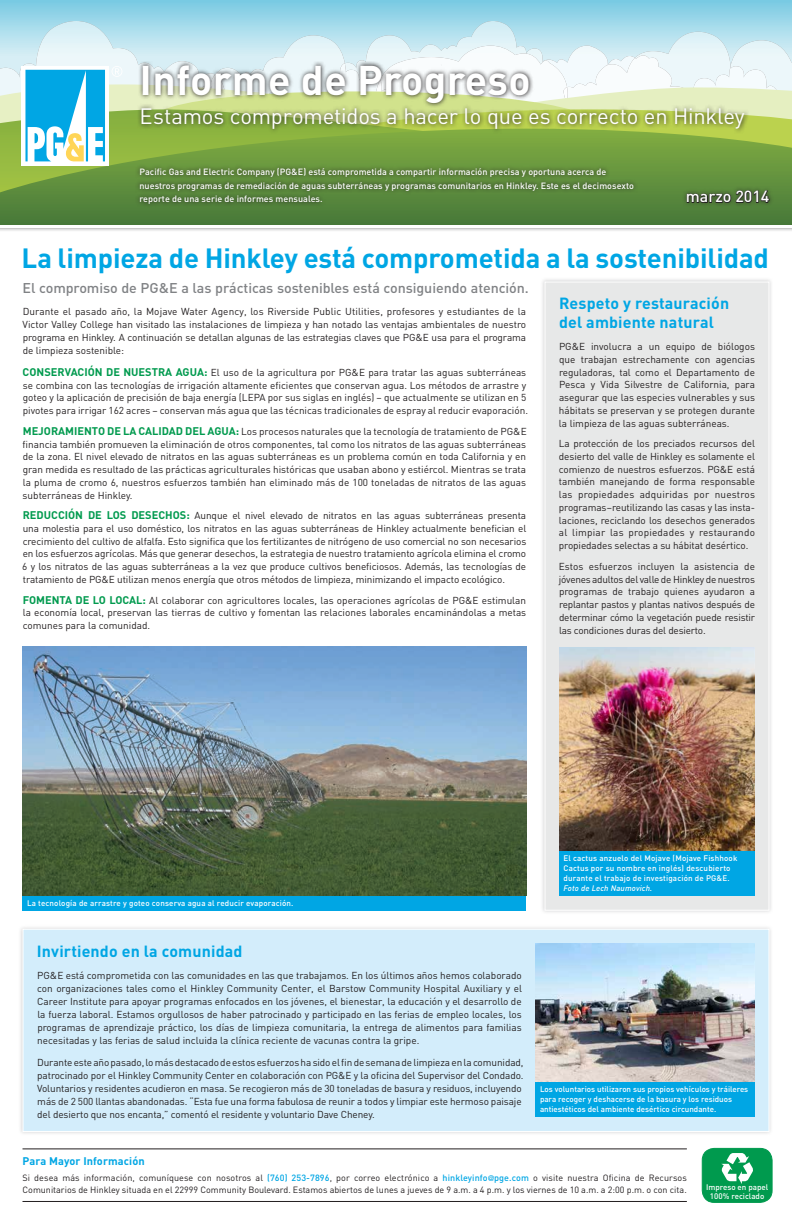
<style>
.page{position:relative;width:792px;height:1224px;background:#fff}
.page>*{position:absolute;margin:0;border:0;box-sizing:border-box;transform-origin:0 0}
.t1{font:700 41px "DIN";letter-spacing:.01em;color:#fff}
.t2{font:700 27.5px "DIN";letter-spacing:-.005em;color:#00a6e4}
.t3{font:22px "DIN";letter-spacing:-.01em;color:#fff}
.t4{font:700 16px/19px "DIN";letter-spacing:.01em;color:#00a6e4}
.t5{font:500 16px "DIN";color:#fff}
.t6{font:500 14px "DIN";letter-spacing:-.005em;color:#808285}
.t7{font:700 11px "DIN";letter-spacing:.01em;color:#00a6e4}
.t8{font:10px/12.8px "DIN";letter-spacing:-.01em;color:#231f20;text-align:justify}
.t9{font:9px/12px "DIN";color:#231f20}
.t10{font:500 9px/13.5px "DIN";letter-spacing:.005em;color:#fff}
.t11{font:500 8px/10px "DIN";letter-spacing:.02em;color:#fff}
.t12{font:500 8px/10px "DIN";color:#fff}
.t13{font:italic 500 8px "DIN";letter-spacing:.02em;color:#fff}
.s1{font-weight:700;font-size:11px;color:#009a4e}
.s2{font-weight:500;color:#00a6e4}
.s3{font-family:"DIN Engschrift Std";font-size:8px;color:#00a6e4}
</style>
<div class="page">
<svg style="left:0;top:0;width:792px;height:225px;background:#6ba585"></svg>
<svg style="left:0;top:21px;width:792px;height:151px;background:#a6cfb0"></svg>
<hr style="left:22px;top:1149px;width:665px;height:1px;background:#231f20">
<hr style="left:22px;top:1201px;width:665px;height:1px;background:#231f20">
<div style="left:22px;top:895px;width:504px;height:16px;background:#00a6e4"></div>
<img style="left:22px;top:647px;width:504px;height:248px">
<div style="left:540px;top:277px;width:233px;height:638px;background:#f2f2f3"></div>
<div style="left:545px;top:282px;width:224px;height:628px;background:#e7e8e8"></div>
<div style="left:544px;top:282px;width:226px;height:629px;border:1px solid #fff"></div>
<div style="left:559px;top:850px;width:196px;height:46px;background:#00a6e4"></div>
<img style="left:559px;top:648px;width:196px;height:202px">
<div style="left:18px;top:925px;width:755px;height:211px;background:#f3f3f3"></div>
<div style="left:23px;top:929px;width:746px;height:203px;background:#d3edfb"></div>
<div style="left:22px;top:929px;width:748px;height:203px;border:1px solid #fff"></div>
<div style="left:536px;top:1081px;width:219px;height:36px;background:#00a6e4"></div>
<img style="left:536px;top:943px;width:219px;height:138px">
<div style="left:702px;top:1148px;width:70px;height:54px;background:#009a4e;border-radius:12px"></div>
<div style="left:702px;top:1148px;width:70px;height:55px;border:1px solid #009a4e;border-radius:12px"></div>
<svg style="left:721px;top:1153px;width:32px;height:31px"></svg>
<svg style="left:137px;top:61px;width:612px;height:72px"></svg>
<svg style="left:135px;top:164px;width:503px;height:45px;background:#57813a"></svg>
<svg style="left:682px;top:186px;width:92px;height:21px"></svg>
<svg style="left:687px;top:191px;width:82px;height:12px"></svg>
<h1 class="t1" style="left:140px;top:54px;width:393px">Informe de Progreso</h1>
<h3 class="t3" style="left:140px;top:103px;width:607px">Estamos comprometidos a hacer lo que es correcto en Hinkley</h3>
<p class="t10" style="left:140px;top:165px;width:496px">Pacific Gas and Electric Company (PG&amp;E) está comprometida a compartir información precisa y oportuna acerca de nuestros programas de remediación de aguas subterráneas y programas comunitarios en Hinkley. Este es el decimosexto reporte de una serie de informes mensuales.</p>
<h3 class="t5" style="left:686px;top:186px;width:85px">marzo 2014</h3>
<h2 class="t2" style="left:22px;top:240px;width:749px">La limpieza de Hinkley está comprometida a la sostenibilidad</h2>
<h3 class="t6" style="left:23px;top:279px;width:508px">El compromiso de PG&amp;E a las prácticas sostenibles está consiguiendo atención.</h3>
<p class="t8" style="left:23px;top:305px;width:505px">Durante el pasado año, la Mojave Water Agency, los Riverside Public Utilities, profesores y estudiantes de la Victor Valley College han visitado las instalaciones de limpieza y han notado las ventajas ambientales de nuestro programa en Hinkley. A continuación se detallan algunas de las estrategias claves que PG&amp;E usa para el programa de limpieza sostenible:</p>
<p class="t8" style="left:23px;top:366px;width:507px;text-align:left"><span class="s1">CONSERVACIÓN DE NUESTRA AGUA:</span> El uso de la agricultura por PG&amp;E para tratar las aguas subterráneas se combina con las tecnologías de irrigación altamente eficientes que conservan agua. Los métodos de arrastre y goteo y la aplicación de precisión de baja energía (LEPA por sus siglas en inglés) – que actualmente se utilizan en 5 pivotes para irrigar 162 acres – conservan más agua que las técnicas tradicionales de espray al reducir evaporación.</p>
<p class="t8" style="left:23px;top:425px;width:506px"><span class="s1">MEJORAMIENTO DE LA CALIDAD DEL AGUA:</span> Los procesos naturales que la tecnología de tratamiento de PG&amp;E financia también promueven la eliminación de otros componentes, tal como los nitratos de las aguas subterráneas de la zona. El nivel elevado de nitratos en las aguas subterráneas es un problema común en toda California y en gran medida es resultado de las prácticas agriculturales históricas que usaban abono y estiércol. Mientras se trata la pluma de cromo 6, nuestros esfuerzos también han eliminado más de 100 toneladas de nitratos de las aguas subterráneas de Hinkley.</p>
<p class="t8" style="left:22px;top:509px;width:506px"><span class="s1">REDUCCIÓN DE LOS DESECHOS:</span> Aunque el nivel elevado de nitratos en las aguas subterráneas presenta una molestia para el uso doméstico, los nitratos en las aguas subterráneas de Hinkley actualmente benefician el crecimiento del cultivo de alfalfa. Esto significa que los fertilizantes de nitrógeno de uso comercial no son necesarios en los esfuerzos agrícolas. Más que generar desechos, la estrategia de nuestro tratamiento agrícola elimina el cromo 6 y los nitratos de las aguas subterráneas a la vez que produce cultivos beneficiosos. Además, las tecnologías de tratamiento de PG&amp;E utilizan menos energía que otros métodos de limpieza, minimizando el impacto ecológico.</p>
<p class="t8" style="left:23px;top:593px;width:505px"><span class="s1">FOMENTA DE LO LOCAL:</span> Al colaborar con agricultores locales, las operaciones agrícolas de PG&amp;E estimulan la economía local, preservan las tierras de cultivo y fomentan las relaciones laborales encaminándolas a metas comunes para la comunidad.</p>
<h3 class="t4" style="left:559px;top:293px;width:172px">Respeto y restauración del ambiente natural</h3>
<p class="t8" style="left:559px;top:340px;width:198px">PG&amp;E involucra a un equipo de biólogos que trabajan estrechamente con agencias reguladoras, tal como el Departamento de Pesca y Vida Silvestre de California, para asegurar que las especies vulnerables y sus hábitats se preservan y se protegen durante la limpieza de las aguas subterráneas.</p>
<p class="t8" style="left:559px;top:437px;width:198px">La protección de los preciados recursos del desierto del valle de Hinkley es solamente el comienzo de nuestros esfuerzos. PG&amp;E está también manejando de forma responsable las propiedades adquiridas por nuestros programas–reutilizando las casas y las insta&shy;laciones, reciclando los desechos generados al limpiar las propiedades y restaurando propiedades selectas a su hábitat desértico.</p>
<p class="t8" style="left:559px;top:560px;width:198px">Estos esfuerzos incluyen la asistencia de jóvenes adultos del valle de Hinkley de nuestros programas de trabajo quienes ayudaron a replantar pastos y plantas nativos después de determinar cómo la vegetación puede resistir las condiciones duras del desierto.</p>
<p class="t11" style="left:27px;top:898px;width:268px">La tecnología de arrastre y goteo conserva agua al reducir evaporación.</p>
<h3 class="t4" style="left:37px;top:941px;width:207px">Invirtiendo en la comunidad</h3>
<p class="t8" style="left:37px;top:968px;width:486px">PG&amp;E está comprometida con las comunidades en las que trabajamos. En los últimos años hemos colaborado con organizaciones tales como el Hinkley Community Center, el Barstow Community Hospital Auxiliary y el Career Institute para apoyar programas enfocados en los jóvenes, el bienestar, la educación y el desarrollo de la fuerza laboral. Estamos orgullosos de haber patrocinado y participado en las ferias de empleo locales, los programas de aprendizaje práctico, los días de limpieza comunitaria, la entrega de alimentos para familias necesitadas y las ferias de salud incluida la clínica reciente de vacunas contra la gripe.</p>
<p class="t8" style="left:37px;top:1055px;width:488px;text-align:left">Duranteesteañopasado,lomásdestacadodeestosesfuerzoshasidoel findesemanadelimpiezaenlacomunidad, patrocinado por el Hinkley Community Center en colaboración con PG&amp;E y la oficina del Supervisor del Condado.<br>Voluntarios y residentes acudieron en masa. Se recogieron más de 30 toneladas de basura y residuos, incluyendo más de 2 500 llantas abandonadas. “Esta fue una forma fabulosa de reunir a todos y limpiar este hermoso paisaje del desierto que nos encanta,” comentó el residente y voluntario Dave Cheney.</p>
<p class="t11" style="left:564px;top:853px;width:175px">El cactus anzuelo del Mojave (Mojave Fishhook<br>Cactus por su nombre en inglés) descubierto durante el trabajo de investigación de PG&amp;E.</p>
<p class="t13" style="left:564px;top:883px;width:90px">Foto de Lech Naumovich.</p>
<p class="t12" style="left:540px;top:1084px;width:210px">Los voluntarios utilizaron sus propios vehículos y tráileres para recoger y deshacerse de la basura y los residuos antiestéticos del ambiente desértico circundante.</p>
<p class="t7" style="left:22px;top:1154px;width:124px">Para Mayor Información</p>
<p class="t9" style="left:22px;top:1172px;width:666px">Si desea más información, comuníquese con nosotros al <span class="s2">(760) 253-7896</span>, por correo electrónico a <span class="s2">hinkleyinfo</span><span class="s3">@</span><span class="s2">pge.com</span> o visite nuestra Oficina de Recursos<br>Comunitarios de Hinkley situada en el 22999 Community Boulevard. Estamos abiertos de lunes a jueves de 9 a.m. a 4 p.m. y los viernes de 10 a.m. a 2:00 p.m. o con cita.</p>
<p class="t12" style="left:706px;top:1182px;width:64px;line-height:9px;text-align:center">Impreso en papel<br>100% reciclado</p>
</div>
